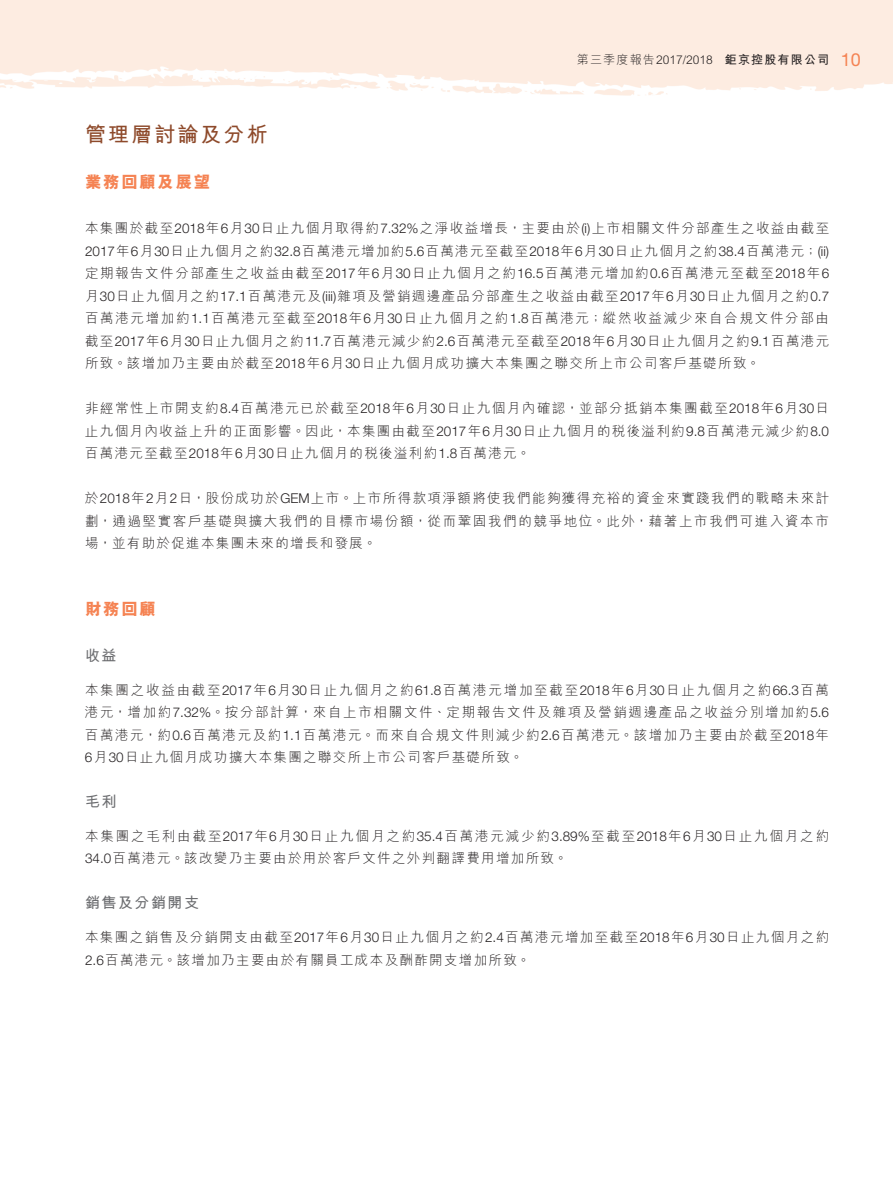
<style>
.page{position:relative;width:893px;height:1191px;background:#fff}
.page>*{position:absolute;margin:0;border:0;box-sizing:border-box;transform-origin:0 0}
.t1{font:700 21px "M Hei HK";letter-spacing:.1em;color:#8e4a2b}
.t2{font:800 16.5px "M Hei HK";letter-spacing:.1em;color:#f58353}
.t3{font:700 15px "M Hei HK";letter-spacing:.1em;color:#6c6d70}
.t4{font:300 13.5px/22.5px "M Hei HK";letter-spacing:.1em;color:#231f20;text-align:justify}
.t5{font:300 13.5px/22.5px "M Hei HK";letter-spacing:.14em;color:#231f20}
.t6{font:300 12px "M Hei HK";letter-spacing:.05em;color:#231f20}
.s1{font-weight:700}
.s2{font-family:"Helvetica Neue LT Std";font-weight:400;font-size:18px;color:#f58353}
.s3{font-family:"Helvetica Neue LT Std"}
</style>
<div class="page">
<p class="t6" style="left:577px;top:54px;width:286px">第三季度報告2017/2018 <span class="s1">鉅京控股有限公司</span> <span class="s2">10</span></p>
<h1 class="t1" style="left:85px;top:119px;width:184px">管理層討論及分析</h1>
<p class="t2" style="left:85px;top:173px;width:127px">業務回顧及展望</p>
<p class="t4" style="left:85px;top:217px;width:746px">本集團於截至<span class="s3">2018</span>年<span class="s3">6</span>月<span class="s3">30</span>日止九個月取得約<span class="s3">7.32%</span>之淨收益增長，主要由於<span class="s3">(i)</span>上市相關文件分部產生之收益由截至<span class="s3">2017</span>年<span class="s3">6</span>月<span class="s3">30</span>日止九個月之約<span class="s3">32.8</span>百萬港元增加約<span class="s3">5.6</span>百萬港元至截至<span class="s3">2018</span>年<span class="s3">6</span>月<span class="s3">30</span>日止九個月之約<span class="s3">38.4</span>百萬港元；<span class="s3">(ii)</span>定期報告文件分部產生之收益由截至<span class="s3">2017</span>年<span class="s3">6</span>月<span class="s3">30</span>日止九個月之約<span class="s3">16.5</span>百萬港元增加約<span class="s3">0.6</span>百萬港元至截至<span class="s3">2018</span>年<span class="s3">6</span>月<span class="s3">30</span>日止九個月之約<span class="s3">17.1</span>百萬港元及<span class="s3">(iii)</span>雜項及營銷週邊產品分部產生之收益由截至<span class="s3">2017</span>年<span class="s3">6</span>月<span class="s3">30</span>日止九個月之約<span class="s3">0.7</span>百萬港元增加約<span class="s3">1.1</span>百萬港元至截至<span class="s3">2018</span>年<span class="s3">6</span>月<span class="s3">30</span>日止九個月之約<span class="s3">1.8</span>百萬港元；縱然收益減少來自合規文件分部由截至<span class="s3">2017</span>年<span class="s3">6</span>月<span class="s3">30</span>日止九個月之約<span class="s3">11.7</span>百萬港元減少約<span class="s3">2.6</span>百萬港元至截至<span class="s3">2018</span>年<span class="s3">6</span>月<span class="s3">30</span>日止九個月之約<span class="s3">9.1</span>百萬港元所致。該增加乃主要由於截至<span class="s3">2018</span>年<span class="s3">6</span>月<span class="s3">30</span>日止九個月成功擴大本集團之聯交所上市公司客戶基礎所致。</p>
<p class="t4" style="left:85px;top:397px;width:746px">非經常性上市開支約<span class="s3">8.4</span>百萬港元已於截至<span class="s3">2018</span>年<span class="s3">6</span>月<span class="s3">30</span>日止九個月內確認，並部分抵銷本集團截至<span class="s3">2018</span>年<span class="s3">6</span>月<span class="s3">30</span>日止九個月內收益上升的正面影響。因此，本集團由截至<span class="s3">2017</span>年<span class="s3">6</span>月<span class="s3">30</span>日止九個月的稅後溢利約<span class="s3">9.8</span>百萬港元減少約<span class="s3">8.0</span>百萬港元至截至<span class="s3">2018</span>年<span class="s3">6</span>月<span class="s3">30</span>日止九個月的稅後溢利約<span class="s3">1.8</span>百萬港元。</p>
<p class="t4" style="left:85px;top:487px;width:746px">於<span class="s3">2018</span>年<span class="s3">2</span>月<span class="s3">2</span>日，股份成功於<span class="s3">GEM</span>上市。上市所得款項淨額將使我們能夠獲得充裕的資金來實踐我們的戰略未來計劃，通過堅實客戶基礎與擴大我們的目標市場份額，從而鞏固我們的競爭地位。此外，藉著上市我們可進入資本市場，並有助於促進本集團未來的增長和發展。</p>
<p class="t2" style="left:85px;top:601px;width:72px">財務回顧</p>
<p class="t3" style="left:85px;top:644px;width:33px">收益</p>
<p class="t4" style="left:85px;top:678px;width:746px">本集團之收益由截至<span class="s3">2017</span>年<span class="s3">6</span>月<span class="s3">30</span>日止九個月之約<span class="s3">61.8</span>百萬港元增加至截至<span class="s3">2018</span>年<span class="s3">6</span>月<span class="s3">30</span>日止九個月之約<span class="s3">66.3</span>百萬港元，增加約<span class="s3">7.32%</span>。按分部計算，來自上市相關文件、定期報告文件及雜項及營銷週邊產品之收益分別增加約<span class="s3">5.6</span>百萬港元，約<span class="s3">0.6</span>百萬港元及約<span class="s3">1.1</span>百萬港元。而來自合規文件則減少約<span class="s3">2.6</span>百萬港元。該增加乃主要由於截至<span class="s3">2018</span>年<span class="s3">6</span>月<span class="s3">30</span>日止九個月成功擴大本集團之聯交所上市公司客戶基礎所致。</p>
<p class="t3" style="left:85px;top:790px;width:33px">毛利</p>
<p class="t5" style="left:85px;top:824px;width:746px">本集團之毛利由截至<span class="s3">2017</span>年<span class="s3">6</span>月<span class="s3">30</span>日止九個月之約<span class="s3">35.4</span>百萬港元減少約<span class="s3">3.89%</span>至截至<span class="s3">2018</span>年<span class="s3">6</span>月<span class="s3">30</span>日止九個月之約<br><span class="s3">34.0</span>百萬港元。該改變乃主要由於用於客戶文件之外判翻譯費用增加所致。</p>
<p class="t3" style="left:85px;top:891px;width:115px">銷售及分銷開支</p>
<p class="t4" style="left:85px;top:925px;width:746px">本集團之銷售及分銷開支由截至<span class="s3">2017</span>年<span class="s3">6</span>月<span class="s3">30</span>日止九個月之約<span class="s3">2.4</span>百萬港元增加至截至<span class="s3">2018</span>年<span class="s3">6</span>月<span class="s3">30</span>日止九個月之約<br><span class="s3">2.6</span>百萬港元。該增加乃主要由於有關員工成本及酬酢開支增加所致。</p>
</div>
